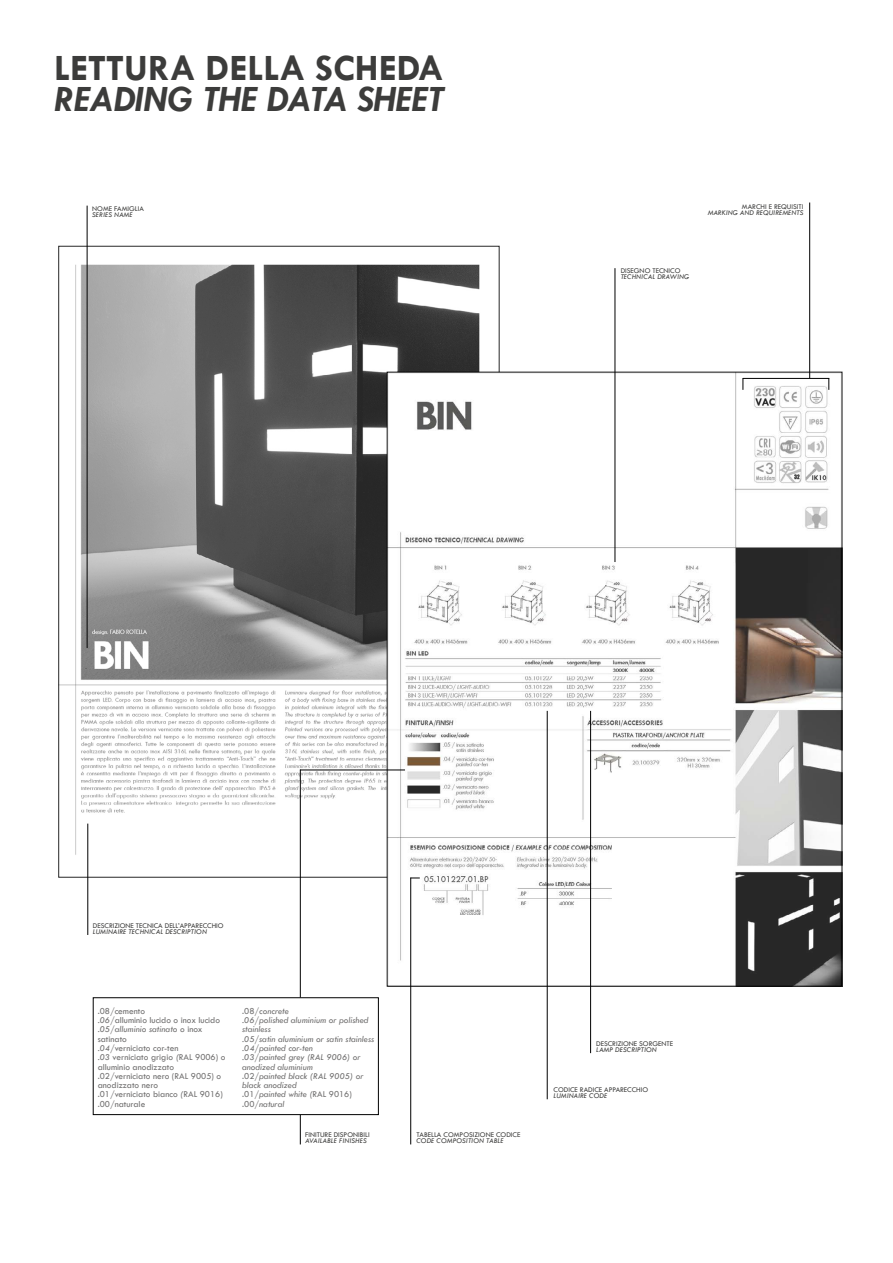
<style>
.page{position:relative;width:893px;height:1263px;background:#fff}
.page>*{position:absolute;margin:0;border:0;box-sizing:border-box;transform-origin:0 0}
.t1{font:italic 700 37.5px "Tw Cen";color:#3c3c3b}
.t2{font:700 37.5px "Tw Cen";color:#3c3c3b}
.t3{font:9.3px/9.3px "Tw Cen";color:#706f6f}
.t4{font:italic 9.3px/9.3px "Tw Cen";color:#706f6f}
.t5{font:7.5px "Tw Cen";color:#3c3c3b}
.t6{font:italic 7.5px "Tw Cen";color:#3c3c3b}
.s1{font-style:italic}
.s2{font-style:normal}
</style>
<div class="page">
<img style="left:60px;top:248px;width:438px;height:628px">
<div style="left:93px;top:997px;width:286px;height:118px;border:1px solid #000"></div>
<img style="left:389px;top:374px;width:451px;height:610px">
<hr style="left:87px;top:824px;width:1px;height:111px;background:#000">
<hr style="left:615px;top:268px;width:1px;height:294px;background:#000">
<hr style="left:590px;top:711px;width:1px;height:342px;background:#000">
<hr style="left:547px;top:711px;width:1px;height:388px;background:#000">
<hr style="left:410px;top:878px;width:1px;height:266px;background:#000">
<hr style="left:300px;top:770px;width:1px;height:227px;background:#000">
<hr style="left:300px;top:770px;width:105px;height:1px;background:#000">
<hr style="left:809px;top:203px;width:1px;height:175px;background:#000">
<hr style="left:743px;top:378px;width:86px;height:1px;background:#000">
<svg style="left:742px;top:378px;width:1px;height:12px"></svg>
<svg style="left:300px;top:1115px;width:1px;height:29px"></svg>
<hr style="left:87px;top:206px;width:1px;height:442px;background:#000">
<h1 class="t2" style="left:54px;top:45px;width:391px">LETTURA DELLA SCHEDA</h1>
<h1 class="t1" style="left:54px;top:77px;width:391px">READING THE DATA SHEET</h1>
<p class="t5" style="left:92px;top:204px;width:53px">NOME FAMIGLIA</p>
<p class="t6" style="left:92px;top:210px;width:42px">SERIES NAME</p>
<p class="t5" style="left:742px;top:202px;width:63px">MARCHI E REQUISITI</p>
<p class="t6" style="left:708px;top:208px;width:97px">MARKING AND REQUIREMENTS</p>
<p class="t5" style="left:621px;top:266px;width:61px">DISEGNO TECNICO</p>
<p class="t6" style="left:621px;top:272px;width:70px">TECHNICAL DRAWING</p>
<p class="t5" style="left:93px;top:921px;width:132px">DESCRIZIONE TECNICA DELL’APPARECCHIO</p>
<p class="t6" style="left:93px;top:927px;width:116px">LUMINAIRE TECHNICAL DESCRIPTION</p>
<p class="t3" style="left:98px;top:1006px;width:129px">.08/cemento<br><span class="s1">.06/</span>alluminio lucido o inox lucido <span class="s1">.05/alluminio satinato o</span> inox satinato<br><span class="s1">.04/</span>verniciato cor-ten<br><span class="s1">.03</span> verniciato grigio <span class="s1">(</span>RAL 9006) o alluminio anodizzato .02/verniciato nero (RAL 9005) o anodizzato nero<br>.01/verniciato bianco <span class="s1">(</span>RAL 9016) .00/naturale</p>
<p class="t4" style="left:242px;top:1006px;width:134px"><span class="s2">.08/</span>concrete<br>.06/polished aluminium or polished stainless<br>.05/satin aluminium or satin stainless .04/painted cor-ten<br>.03/painted grey (RAL 9006) or anodized aluminium<br><span class="s2">.02/</span>painted black (RAL 9005) or black anodized<br><span class="s2">.01/</span>painted white (<span class="s2">RAL 9016) .00/</span>natural</p>
<p class="t5" style="left:305px;top:1130px;width:66px">FINITURE DISPONIBILI</p>
<p class="t6" style="left:305px;top:1136px;width:63px">AVAILABLE FINISHES</p>
<p class="t5" style="left:416px;top:1130px;width:105px">TABELLA COMPOSIZIONE CODICE</p>
<p class="t6" style="left:416px;top:1136px;width:89px">CODE COMPOSITION TABLE</p>
<p class="t5" style="left:596px;top:1039px;width:78px">DESCRIZIONE SORGENTE</p>
<p class="t6" style="left:596px;top:1045px;width:62px">LAMP DESCRIPTION</p>
<p class="t5" style="left:554px;top:1085px;width:96px">CODICE RADICE APPARECCHIO</p>
<p class="t6" style="left:554px;top:1091px;width:55px">LUMINAIRE CODE</p>
</div>
